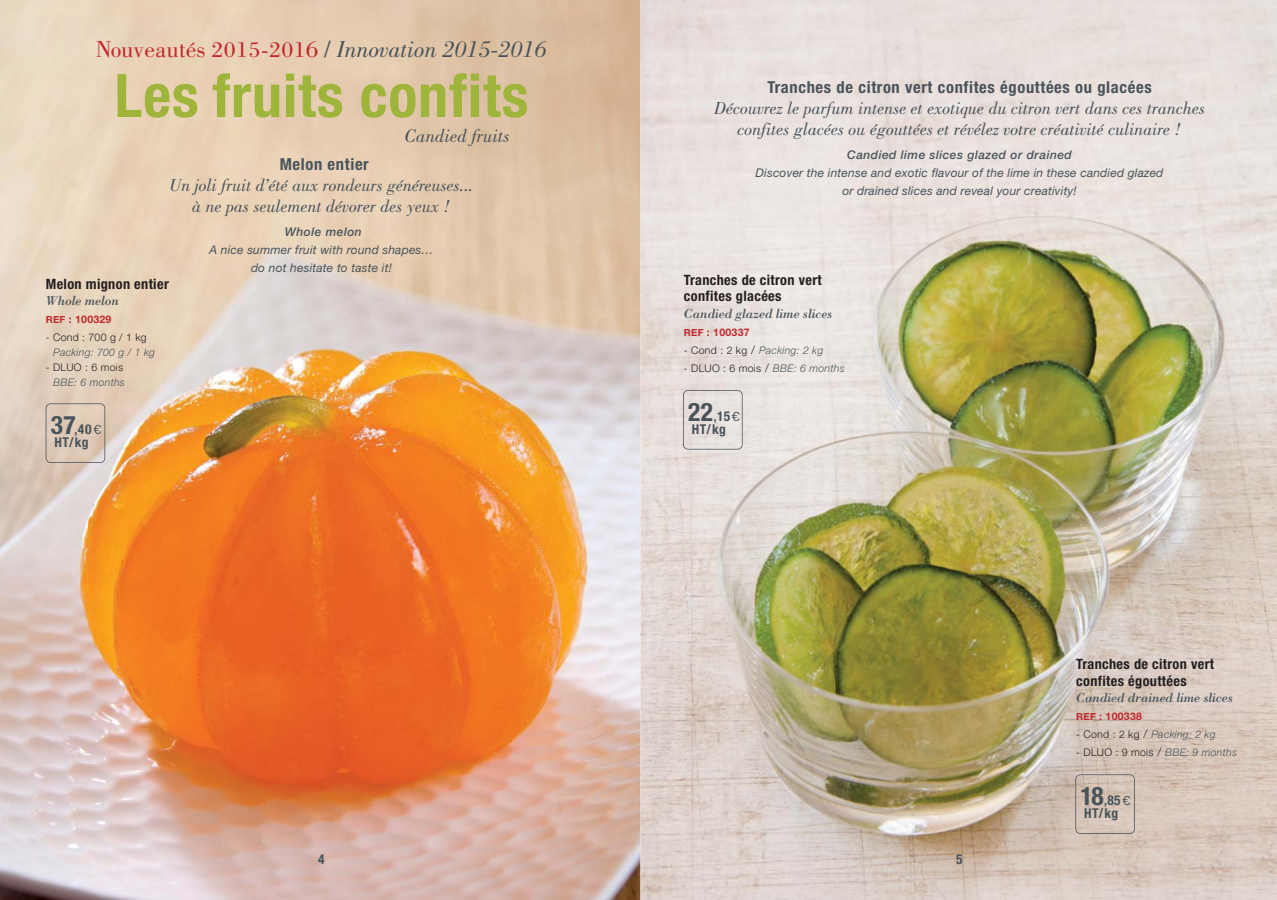
<style>
.page{position:relative;width:1277px;height:900px;background:#fff}
.page>*{position:absolute;margin:0;border:0;box-sizing:border-box;transform-origin:0 0}
.t1{font:700 condensed 60px "Helvetica Neue";letter-spacing:.015em;color:#9eb43b}
.t2{font:700 condensed 25.5px "Helvetica Neue";color:#48535a}
.t3{font:italic 24px "Bodoni";color:#48535a}
.t4{font:italic 19.05px "Bodoni";color:#48535a}
.t5{font:italic 18px/21px "Bodoni";color:#48535a;text-align:center}
.t6{font:700 condensed 16.5px "Helvetica Neue";letter-spacing:.04em;color:#48535a}
.t7{font:700 condensed 14.25px/16.5px "Helvetica Neue";letter-spacing:.025em;color:#231f20}
.t8{font:italic 13.5px "Bodoni";letter-spacing:-.005em;color:#48535a}
.t9{font:700 condensed 13.5px "Helvetica Neue";letter-spacing:.025em;color:#48535a}
.t10{font:italic 12px/18px "Helvetica Neue";letter-spacing:.015em;color:#48535a;text-align:center}
.t11{font:italic 500 12px "Helvetica Neue";letter-spacing:.04em;color:#48535a}
.t12{font:300 10.5px "Helvetica Neue";letter-spacing:.025em;color:#231f20}
.t13{font:italic 300 10.5px "Helvetica Neue";letter-spacing:.025em;color:#48535a}
.t14{font:700 10.5px "Helvetica Neue";letter-spacing:.025em;color:#c1272d}
.s1{font-style:normal;color:#c1272d}
.s2{font-style:normal;font-size:22.5px;color:#c1272d}
.s3{font-style:normal}
.s4{font-size:9.75px}
.s5{font-size:12px}
.s6{font-size:13.5px}
.s7{font-family:"Franklin Gothic";font-weight:400;font-stretch:normal;font-size:13.5px}
.s8{font-style:normal;color:#231f20}
.s9{font-style:normal;font-size:12px;color:#231f20}
.s10{font-style:italic;color:#48535a}
</style>
<div class="page">
<img style="left:0;top:0;width:1276px;height:900px">
<div style="left:683px;top:390px;width:59px;height:59px;border:2px solid #48535a;border-radius:5px"></div>
<div style="left:46px;top:403px;width:59px;height:60px;border:2px solid #48535a;border-radius:5px"></div>
<div style="left:1075px;top:774px;width:59px;height:60px;border:2px solid #48535a;border-radius:5px"></div>
<h3 class="t3" style="left:96px;top:36px;width:452px"><span class="s1">Nouveautés</span> <span class="s2">2015-201</span><span class="s1">6</span> <span class="s3">/</span> Innovation 2015-2016</h3>
<h1 class="t1" style="left:115px;top:46px;width:415px">Les fruits confits</h1>
<p class="t4" style="left:404px;top:126px;width:107px">Candied fruits</p>
<p class="t6" style="left:280px;top:150px;width:91px">Melon entier</p>
<p class="t5" style="left:169px;top:174px;width:305px">Un joli fruit d’été aux rondeurs généreuses... à ne pas seulement dévorer des yeux !</p>
<p class="t11" style="left:285px;top:224px;width:78px">Whole melon</p>
<p class="t10" style="left:209px;top:240px;width:226px">A nice summer fruit with round shapes… do not hesitate to taste it!</p>
<p class="t7" style="left:46px;top:274px;width:124px">Melon mignon entier</p>
<p class="t8" style="left:46px;top:292px;width:75px">Whole melon</p>
<p class="t14" style="left:46px;top:313px;width:67px"><span class="s4">REF</span> : 100329</p>
<p class="t12" style="left:46px;top:331px;width:102px">- Cond : 700 g / 1 kg</p>
<p class="t13" style="left:53px;top:346px;width:103px">Packing: 700 g / 1 kg</p>
<p class="t12" style="left:46px;top:361px;width:79px">- DLUO : 6 mois</p>
<p class="t13" style="left:53px;top:376px;width:73px">BBE: 6 months</p>
<h2 class="t2" style="left:51px;top:404px;width:52px">37<span class="s5">,</span><span class="s6">40</span> <span class="s7">€</span></h2>
<p class="t9" style="left:54px;top:431px;width:36px">HT/kg</p>
<p class="t6" style="left:767px;top:74px;width:386px">Tranches de citron vert confites égouttées ou glacées</p>
<p class="t5" style="left:714px;top:98px;width:492px">Découvrez le parfum intense et exotique du citron vert dans ces tranches confites glacées ou égouttées et révélez votre créativité culinaire !</p>
<p class="t11" style="left:847px;top:148px;width:226px">Candied lime slices glazed or drained</p>
<p class="t10" style="left:755px;top:164px;width:409px">Discover the intense and exotic flavour of the lime in these candied glazed or drained slices and reveal your creativity!</p>
<p class="t7" style="left:684px;top:271px;width:139px">Tranches de citron vert confites glacées</p>
<p class="t8" style="left:684px;top:305px;width:150px">Candied glazed lime slices</p>
<p class="t14" style="left:684px;top:326px;width:67px"><span class="s4">REF</span> : 100337</p>
<p class="t13" style="left:684px;top:344px;width:141px"><span class="s8">- Cond : 2 kg</span> <span class="s9">/</span> Packing: 2 kg</p>
<p class="t12" style="left:684px;top:362px;width:162px">- DLUO : 6 mois <span class="s5">/</span> <span class="s10">BBE: 6 months</span></p>
<h2 class="t2" style="left:688px;top:390px;width:54px">22<span class="s5">,</span><span class="s6">15</span><span class="s7">€</span></h2>
<p class="t9" style="left:692px;top:418px;width:36px">HT/kg</p>
<p class="t7" style="left:1076px;top:655px;width:139px">Tranches de citron vert confites égouttées</p>
<p class="t8" style="left:1076px;top:689px;width:158px">Candied drained lime slices</p>
<p class="t14" style="left:1076px;top:710px;width:67px"><span class="s4">REF</span> : 100338</p>
<p class="t13" style="left:1076px;top:728px;width:141px"><span class="s8">- Cond : 2 kg</span> <span class="s9">/</span> Packing: 2 kg</p>
<p class="t12" style="left:1076px;top:746px;width:162px">- DLUO : 9 mois <span class="s5">/</span> <span class="s10">BBE: 9 months</span></p>
<h2 class="t2" style="left:1080px;top:774px;width:52px">18<span class="s5">,</span><span class="s6">85</span><span class="s7">€</span></h2>
<p class="t9" style="left:1084px;top:802px;width:36px">HT/kg</p>
<p class="t9" style="left:318px;top:848px;width:8px">4</p>
<p class="t9" style="left:956px;top:848px;width:8px">5</p>
</div>
